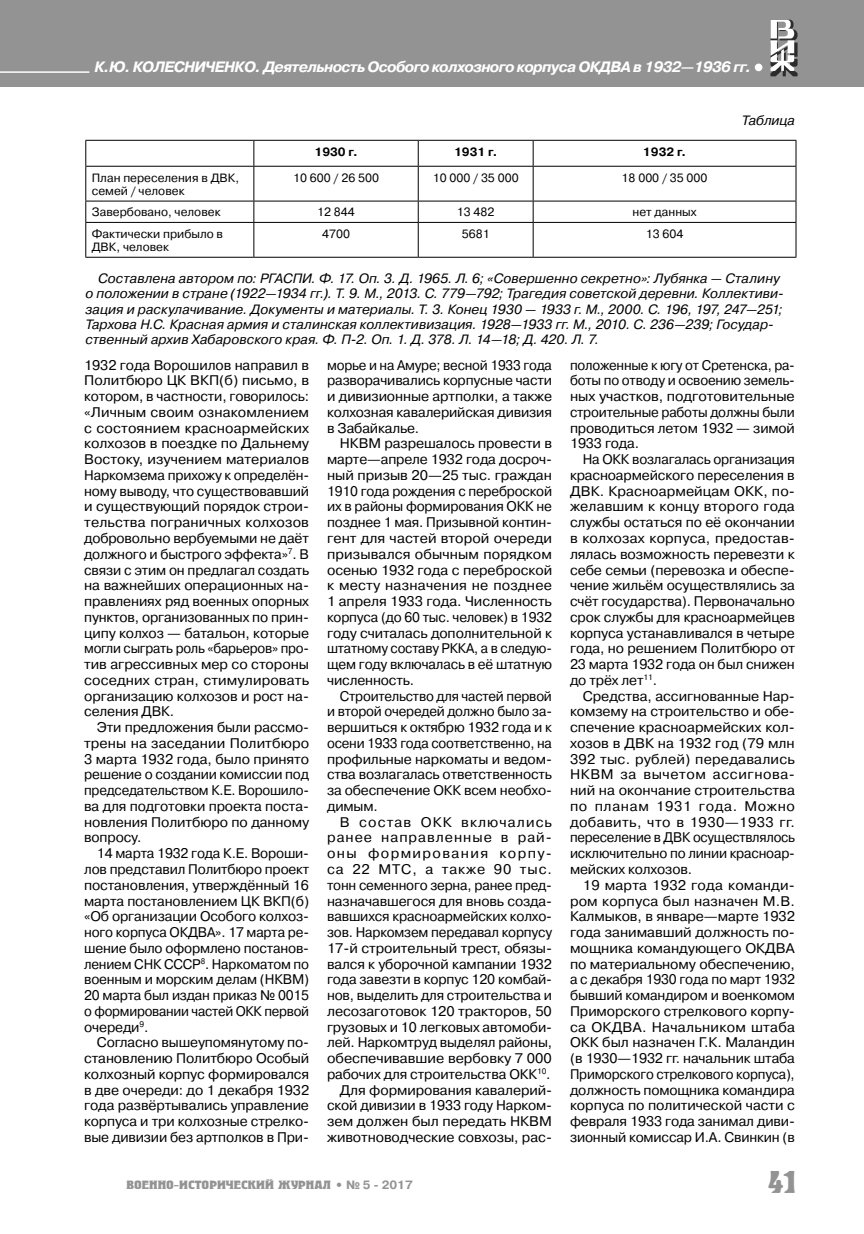
<style>
.page{position:relative;width:864px;height:1234px;background:#fff}
.page>*{position:absolute;margin:0;border:0;box-sizing:border-box;transform-origin:0 0}
.t1{font:700 31.5px "Herold C";color:#939393}
.t2{font:italic 700 15px "Pragmatica C";letter-spacing:-.04em;color:#fff}
.t3{font:13.95px/15.8px "Pragmatica C";letter-spacing:-.01em;color:#000;text-align:justify}
.t4{font:13.95px/15.8px "Pragmatica C";letter-spacing:-.01em;color:#000;text-align:justify;scale:.96 1}
.t5{font:italic 13.5px/15.3px "Pragmatica C";letter-spacing:.005em;color:#000}
.t6{font:12px/13.5px "Pragmatica C";color:#000}
.t7{font:700 12px "Herold C";color:#939393;scale:1.2 1}
.t8{font:700 12px "Pragmatica C";color:#000}
.s1{font-family:"Pragmatica C"}
</style>
<div class="page">
<div style="left:0;top:0;width:863px;height:87px;background:#939393"></div>
<div style="left:754px;top:64px;width:8px;height:7px;background:#fff;border-radius:50%"></div>
<svg style="left:770px;top:20px;width:27px;height:56px"></svg>
<hr style="left:0;top:71px;width:89px;height:2px;background:#fff">
<hr style="left:85px;top:140px;width:169px;height:1px;background:#000">
<svg style="left:85px;top:141px;width:1px;height:25px"></svg>
<hr style="left:254px;top:140px;width:164px;height:1px;background:#000">
<svg style="left:253px;top:141px;width:1px;height:25px"></svg>
<hr style="left:418px;top:140px;width:115px;height:1px;background:#000">
<svg style="left:417px;top:141px;width:1px;height:25px"></svg>
<hr style="left:533px;top:140px;width:263px;height:1px;background:#000">
<svg style="left:532px;top:141px;width:1px;height:25px"></svg>
<svg style="left:795px;top:141px;width:1px;height:25px"></svg>
<hr style="left:85px;top:166px;width:169px;height:1px;background:#000">
<hr style="left:85px;top:166px;width:1px;height:35px;background:#000">
<hr style="left:254px;top:166px;width:164px;height:1px;background:#000">
<hr style="left:253px;top:166px;width:1px;height:35px;background:#000">
<hr style="left:418px;top:166px;width:115px;height:1px;background:#000">
<hr style="left:417px;top:166px;width:1px;height:35px;background:#000">
<hr style="left:533px;top:166px;width:263px;height:1px;background:#000">
<hr style="left:532px;top:166px;width:1px;height:35px;background:#000">
<hr style="left:795px;top:166px;width:1px;height:35px;background:#000">
<hr style="left:85px;top:201px;width:169px;height:1px;background:#000">
<svg style="left:85px;top:201px;width:1px;height:21px"></svg>
<hr style="left:254px;top:201px;width:164px;height:1px;background:#000">
<svg style="left:253px;top:201px;width:1px;height:21px"></svg>
<hr style="left:418px;top:201px;width:115px;height:1px;background:#000">
<svg style="left:417px;top:201px;width:1px;height:21px"></svg>
<hr style="left:533px;top:201px;width:263px;height:1px;background:#000">
<svg style="left:532px;top:201px;width:1px;height:21px"></svg>
<svg style="left:795px;top:201px;width:1px;height:21px"></svg>
<hr style="left:85px;top:222px;width:169px;height:1px;background:#000">
<hr style="left:85px;top:223px;width:1px;height:34px;background:#000">
<hr style="left:254px;top:222px;width:164px;height:1px;background:#000">
<hr style="left:253px;top:223px;width:1px;height:34px;background:#000">
<hr style="left:418px;top:222px;width:115px;height:1px;background:#000">
<hr style="left:417px;top:223px;width:1px;height:34px;background:#000">
<hr style="left:533px;top:222px;width:263px;height:1px;background:#000">
<hr style="left:532px;top:223px;width:1px;height:34px;background:#000">
<hr style="left:795px;top:223px;width:1px;height:34px;background:#000">
<hr style="left:85px;top:257px;width:169px;height:1px;background:#000">
<hr style="left:254px;top:257px;width:164px;height:1px;background:#000">
<hr style="left:418px;top:257px;width:115px;height:1px;background:#000">
<hr style="left:533px;top:257px;width:263px;height:1px;background:#000">
<p class="t2" style="left:94px;top:58px;width:658px">К.Ю. КОЛЕСНИЧЕНКО. Деятельность Особого колхозного корпуса ОКДВА в 1932—1936 гг.</p>
<p class="t8" style="left:314px;top:145px;width:45px">1930 г.</p>
<p class="t8" style="left:454px;top:145px;width:45px">1931 г.</p>
<p class="t8" style="left:642px;top:145px;width:45px">1932 г.</p>
<p class="t6" style="left:92px;top:171px;width:149px">План переселения в ДВК, семей / человек</p>
<p class="t6" style="left:293px;top:171px;width:87px">10 600 / 26 500</p>
<p class="t6" style="left:432px;top:171px;width:87px">10 000 / 35 000</p>
<p class="t6" style="left:621px;top:171px;width:87px">18 000 / 35 000</p>
<p class="t6" style="left:92px;top:205px;width:130px">Завербовано, человек</p>
<p class="t6" style="left:317px;top:205px;width:39px">12 844</p>
<p class="t6" style="left:456px;top:205px;width:39px">13 482</p>
<p class="t6" style="left:632px;top:205px;width:66px">нет данных</p>
<p class="t6" style="left:92px;top:227px;width:133px">Фактически прибыло в<br>ДВК, человек</p>
<p class="t6" style="left:322px;top:227px;width:29px">4700</p>
<p class="t6" style="left:461px;top:227px;width:29px">5681</p>
<p class="t6" style="left:645px;top:227px;width:39px">13 604</p>
<p class="t5" style="left:741px;top:113px;width:55px">Таблица</p>
<p class="t5" style="left:85px;top:271px;width:699px;text-indent:13px">Составлена автором по: РГАСПИ. Ф. 17. Оп. 3. Д. 1965. Л. 6; «Совершенно секретно»: Лубянка — Сталину о положении в стране (1922—1934 гг.). Т. 9. М., 2013. С. 779—792; Трагедия советской деревни. Коллективи&shy;зация и раскулачивание. Документы и материалы. Т. 3. Конец 1930 — 1933 г. М., 2000. С. 196, 197, 247—251; Тархова Н.С. Красная армия и сталинская коллективизация. 1928—1933 гг. М., 2010. С. 236—239; Государ&shy;ственный архив Хабаровского края. Ф. П-2. Оп. 1. Д. 378. Л. 14—18; Д. 420. Л. 7.</p>
<p class="t3" style="left:84px;top:357px;width:226px">1932 года Ворошилов направил в Политбюро ЦК ВКП(б) письмо, в котором, в частности, говорилось: «Личным своим ознакомлением с состоянием красноармейских колхозов в поездке по Дальнему Востоку, изучением материалов Наркомзема прихожу к определён&shy;ному выводу, что существовавший и существующий порядок строи&shy;тельства пограничных колхозов добровольно вербуемыми не даёт должного и быстрого эффекта»<sup>7</sup>. В связи с этим он предлагал создать на важнейших операционных на&shy;правлениях ряд военных опорных пунктов, организованных по прин&shy;ципу колхоз — батальон, которые могли сыграть роль «барьеров» про&shy;тив агрессивных мер со стороны соседних стран, стимулировать организацию колхозов и рост на&shy;селения ДВК.</p>
<p class="t3" style="left:84px;top:719px;width:226px;text-indent:13px">Эти предложения были рассмо&shy;трены на заседании Политбюро 3 марта 1932 года, было принято решение о создании комиссии под председательством К.Е. Ворошило&shy;ва для подготовки проекта поста&shy;новления Политбюро по данному вопросу.</p>
<p class="t3" style="left:84px;top:845px;width:226px;text-indent:13px">14 марта 1932 года К.Е. Вороши&shy;лов представил Политбюро проект постановления, утверждённый 16 марта постановлением ЦК ВКП(б) «Об организации Особого колхоз&shy;ного корпуса ОКДВА». 17 марта ре&shy;шение было оформлено постанов&shy;лением СНК СССР<sup>8</sup>. Наркоматом по военным и морским делам (НКВМ)<br>20 марта был издан приказ № 0015 о формировании частей ОКК первой очереди<sup>9</sup>.</p>
<p class="t3" style="left:84px;top:1034px;width:226px;text-indent:13px">Согласно вышеупомянутому по&shy;становлению Политбюро Особый колхозный корпус формировался в две очереди: до 1 декабря 1932 года развёртывались управление корпуса и три колхозные стрелко&shy;вые дивизии без артполков в При-</p>
<p class="t4" style="left:327px;top:357px;width:236px">морье и на Амуре; весной 1933 года разворачивались корпусные части и дивизионные артполки, а также колхозная кавалерийская дивизия в Забайкалье.</p>
<p class="t3" style="left:327px;top:436px;width:226px;text-indent:13px">НКВМ разрешалось провести в марте—апреле 1932 года досроч&shy;ный призыв 20—25 тыс. граждан 1910 года рождения с переброской их в районы формирования ОКК не позднее 1 мая. Призывной контин&shy;гент для частей второй очереди призывался обычным порядком осенью 1932 года с переброской к месту назначения не позднее 1 апреля 1933 года. Численность корпуса (до 60 тыс. человек) в 1932 году считалась дополнительной к штатному составу РККА, а в следую&shy;щем году включалась в её штатную численность.</p>
<p class="t4" style="left:327px;top:688px;width:236px;text-indent:13px">Строительство для частей первой и второй очередей должно было за&shy;вершиться к октябрю 1932 года и к осени 1933 года соответственно, на профильные наркоматы и ведом&shy;ства возлагалась ответственность за обеспечение ОКК всем необхо&shy;димым.</p>
<p class="t3" style="left:327px;top:814px;width:226px;text-align:right">В состав ОКК включались ранее направленные в рай&shy;оны формирования корпу&shy;са 22 МТС, а также 90 тыс. тонн семенного зерна, ранее пред&shy;назначавшегося для вновь созда&shy;вавшихся красноармейских колхо&shy;зов. Наркомзем передавал корпусу<br>17-й строительный трест, обязы&shy;вался к уборочной кампании 1932 года завезти в корпус 120 комбай&shy;нов, выделить для строительства и лесозаготовок 120 тракторов, 50 грузовых и 10 легковых автомоби&shy;лей. Наркомтруд выделял районы, обеспечивавшие вербовку 7 000 рабочих для строительства ОКК<sup>10</sup>.<br>Для формирования кавалерий&shy;ской дивизии в 1933 году Нарком&shy;зем должен был передать НКВМ животноводческие совхозы, рас-</p>
<p class="t4" style="left:569px;top:357px;width:236px">положенные к югу от Сретенска, ра&shy;боты по отводу и освоению земель&shy;ных участков, подготовительные строительные работы должны были проводиться летом 1932 — зимой 1933 года.</p>
<p class="t3" style="left:569px;top:451px;width:226px;text-indent:13px">На ОКК возлагалась организация красноармейского переселения в ДВК. Красноармейцам ОКК, по&shy;желавшим к концу второго года службы остаться по её окончании в колхозах корпуса, предостав&shy;лялась возможность перевезти к себе семьи (перевозка и обеспе&shy;чение жильём осуществлялись за счёт государства). Первоначально срок службы для красноармейцев корпуса устанавливался в четыре года, но решением Политбюро от 23 марта 1932 года он был снижен до трёх лет<sup>11</sup>.</p>
<p class="t3" style="left:569px;top:688px;width:226px;text-indent:13px">Средства, ассигнованные Нар&shy;комзему на строительство и обе&shy;спечение красноармейских кол&shy;хозов в ДВК на 1932 год (79 млн 392 тыс. рублей) передавались НКВМ за вычетом ассигнова&shy;ний на окончание строительства по планам 1931 года. Можно добавить, что в 1930—1933 гг. переселение в ДВК осуществлялось исключительно по линии красноар&shy;мейских колхозов.</p>
<p class="t3" style="left:569px;top:877px;width:226px;text-indent:13px">19 марта 1932 года команди&shy;ром корпуса был назначен М.В.<br>Калмыков, в январе—марте 1932 года занимавший должность по&shy;мощника командующего ОКДВА по материальному обеспечению, а с декабря 1930 года по март 1932 бывший командиром и военкомом Приморского стрелкового корпу&shy;са ОКДВА. Начальником штаба ОКК был назначен Г.К. Маландин (в 1930—1932 гг. начальник штаба Приморского стрелкового корпуса), должность помощника командира корпуса по политической части с февраля 1933 года занимал диви&shy;зионный комиссар И.А. Свинкин (в</p>
<p class="t7" style="left:126px;top:1179px;width:240px">ВОЕННО-ИСТОРИЧЕСКИЙ ЖУРНАЛ <span class="s1">• № 5 - 2017</span></p>
<h1 class="t1" style="left:767px;top:1166px;width:29px">41</h1>
</div>
